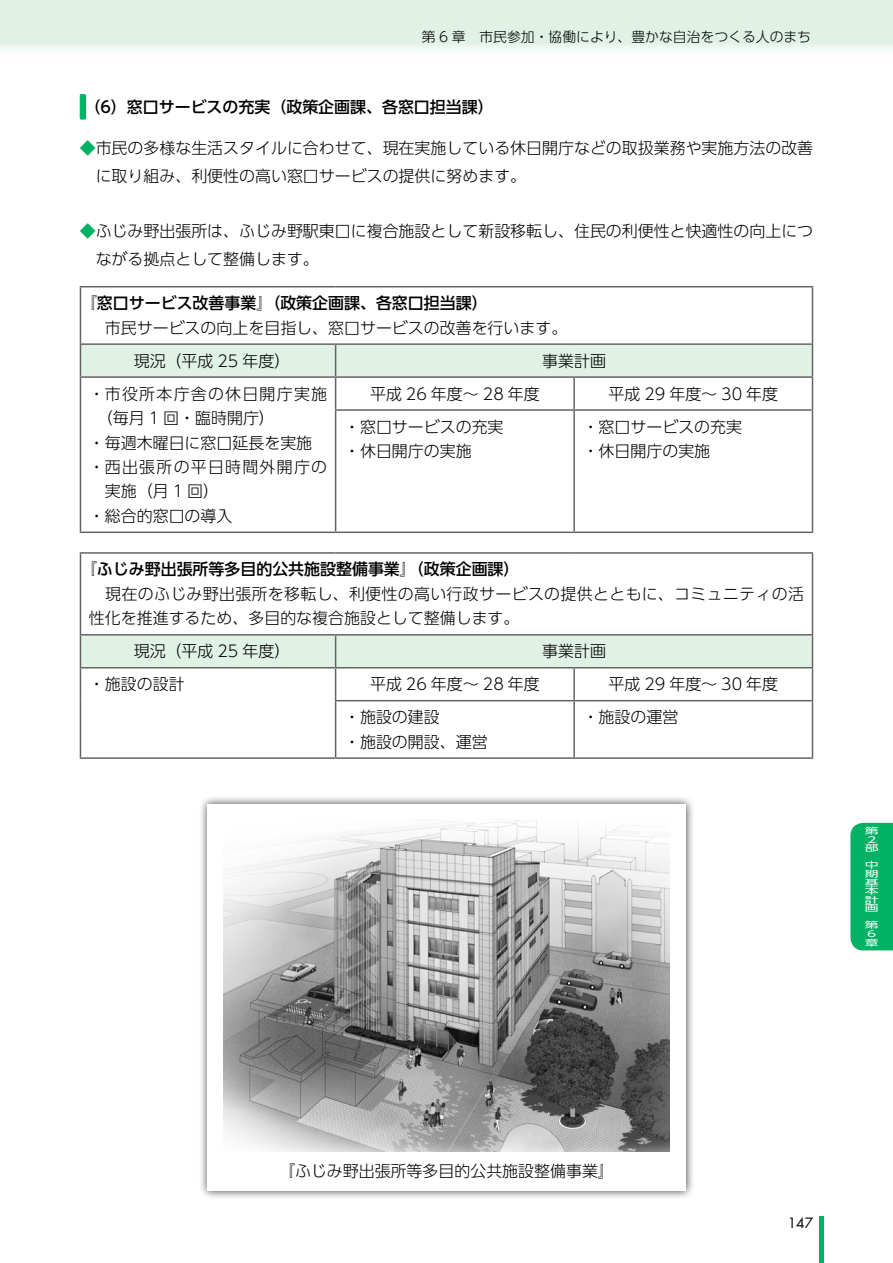
<style>
.page{position:relative;width:893px;height:1263px;background:#fff}
.page>*{position:absolute;margin:0;border:0;box-sizing:border-box;transform-origin:0 0}
.t1{font:300 15.9px/24.5px "UD Shin Go Pro";color:#000}
.t2{font:300 15.9px/24.5px "UD Shin Go Pro";letter-spacing:.02em;color:#000}
.t3{font:300 15.9px "UD Shin Go Pro";letter-spacing:.08em;color:#000}
.t4{font:500 15.9px "UD Shin Go Pro";color:#000}
.t5{font:300 13.8px "UD Shin Go Pro";color:#000}
.t6{font:13.8px "Futura";color:#000}
.t7{font:8.55px/8.6px "UD Shin Go Pro";color:#fff;scale:1.61 1}
.s1{color:#00b263}
.s2{font-weight:500}
</style>
<div class="page">
<div style="left:0;top:0;width:893px;height:60px;background:linear-gradient(to bottom,#d8efdf,#f3faf5)"></div>
<hr style="left:820px;top:1216px;width:4px;height:47px;background:#00b263">
<div style="left:850px;top:823px;width:43px;height:127px;background:#00b263"></div>
<div style="left:80px;top:94px;width:6px;height:26px;background:#00b263;border-radius:2px"></div>
<div style="left:81px;top:345px;width:731px;height:31px;background:#e0f2e6"></div>
<hr style="left:80px;top:286px;width:256px;height:1px;background:#636363">
<hr style="left:80px;top:287px;width:1px;height:56px;background:#636363">
<hr style="left:336px;top:286px;width:238px;height:1px;background:#636363">
<hr style="left:574px;top:286px;width:239px;height:1px;background:#636363">
<hr style="left:812px;top:287px;width:1px;height:56px;background:#636363">
<hr style="left:80px;top:343px;width:256px;height:2px;background:#636363">
<hr style="left:80px;top:345px;width:1px;height:31px;background:#636363">
<hr style="left:336px;top:343px;width:238px;height:2px;background:#636363">
<hr style="left:335px;top:345px;width:1px;height:31px;background:#636363">
<hr style="left:574px;top:343px;width:239px;height:2px;background:#636363">
<hr style="left:812px;top:345px;width:1px;height:31px;background:#636363">
<hr style="left:80px;top:376px;width:256px;height:2px;background:#636363">
<hr style="left:80px;top:378px;width:1px;height:32px;background:#636363">
<hr style="left:80px;top:410px;width:1px;height:121px;background:#636363">
<hr style="left:80px;top:531px;width:256px;height:2px;background:#636363">
<hr style="left:336px;top:376px;width:238px;height:2px;background:#636363">
<hr style="left:335px;top:378px;width:1px;height:31px;background:#636363">
<hr style="left:574px;top:376px;width:239px;height:2px;background:#636363">
<hr style="left:573px;top:378px;width:2px;height:31px;background:#636363">
<hr style="left:812px;top:378px;width:1px;height:31px;background:#636363">
<hr style="left:335px;top:409px;width:239px;height:2px;background:#636363">
<hr style="left:335px;top:411px;width:1px;height:120px;background:#636363">
<hr style="left:574px;top:409px;width:239px;height:2px;background:#636363">
<hr style="left:573px;top:411px;width:2px;height:120px;background:#636363">
<hr style="left:812px;top:411px;width:1px;height:120px;background:#636363">
<hr style="left:336px;top:531px;width:238px;height:2px;background:#636363">
<hr style="left:574px;top:531px;width:239px;height:2px;background:#636363">
<div style="left:81px;top:635px;width:731px;height:32px;background:#e0f2e6"></div>
<hr style="left:80px;top:552px;width:256px;height:2px;background:#636363">
<hr style="left:80px;top:554px;width:1px;height:80px;background:#636363">
<hr style="left:336px;top:552px;width:238px;height:2px;background:#636363">
<hr style="left:574px;top:552px;width:239px;height:2px;background:#636363">
<hr style="left:812px;top:554px;width:1px;height:80px;background:#636363">
<hr style="left:80px;top:634px;width:256px;height:1px;background:#636363">
<hr style="left:80px;top:635px;width:1px;height:32px;background:#636363">
<hr style="left:336px;top:634px;width:238px;height:1px;background:#636363">
<hr style="left:335px;top:635px;width:1px;height:32px;background:#636363">
<hr style="left:574px;top:634px;width:239px;height:1px;background:#636363">
<hr style="left:812px;top:635px;width:1px;height:32px;background:#636363">
<hr style="left:80px;top:667px;width:256px;height:1px;background:#636363">
<hr style="left:80px;top:668px;width:1px;height:33px;background:#636363">
<hr style="left:80px;top:701px;width:1px;height:56px;background:#636363">
<hr style="left:80px;top:757px;width:256px;height:2px;background:#636363">
<hr style="left:336px;top:667px;width:238px;height:1px;background:#636363">
<hr style="left:335px;top:668px;width:1px;height:32px;background:#636363">
<hr style="left:574px;top:667px;width:239px;height:1px;background:#636363">
<hr style="left:573px;top:668px;width:2px;height:32px;background:#636363">
<hr style="left:812px;top:668px;width:1px;height:32px;background:#636363">
<hr style="left:335px;top:700px;width:239px;height:1px;background:#636363">
<hr style="left:335px;top:701px;width:1px;height:56px;background:#636363">
<hr style="left:574px;top:700px;width:239px;height:1px;background:#636363">
<hr style="left:573px;top:701px;width:2px;height:56px;background:#636363">
<hr style="left:812px;top:701px;width:1px;height:56px;background:#636363">
<hr style="left:336px;top:757px;width:238px;height:2px;background:#636363">
<hr style="left:574px;top:757px;width:239px;height:2px;background:#636363">
<div style="left:198px;top:794px;width:497px;height:406px;background:#000;opacity:.75"></div>
<div style="left:207px;top:804px;width:479px;height:387px;background:#fff"></div>
<img style="left:223px;top:820px;width:447px;height:331px">
<p class="t5" style="left:422px;top:26px;width:391px">第 6 章　市民参加・協働により、豊かな自治をつくる人のまち</p>
<p class="t4" style="left:85px;top:94px;width:411px">（6）窓口サービスの充実（政策企画課、各窓口担当課）</p>
<p class="t1" style="left:96px;top:134px;width:719px;line-height:27.6px;text-indent:-16px"><span class="s1">◆</span>市民の多様な生活スタイルに合わせて、現在実施している休日開庁などの取扱業務や実施方法の改善に取り組み、利便性の高い窓口サービスの提供に努めます。</p>
<p class="t1" style="left:96px;top:217px;width:719px;line-height:27.6px;text-indent:-16px"><span class="s1">◆</span>ふじみ野出張所は、ふじみ野駅東口に複合施設として新設移転し、住民の利便性と快適性の向上につながる拠点として整備します。</p>
<p class="t1" style="left:89px;top:290px;width:480px;text-indent:-8px"><span class="s2">『窓口サービス改善事業』（政策企画課、各窓口担当課）<br></span>　市民サービスの向上を目指し、窓口サービスの改善を行います。</p>
<p class="t1" style="left:134px;top:348px;width:158px">現況（平成 25 年度）</p>
<p class="t1" style="left:542px;top:348px;width:65px">事業計画</p>
<p class="t3" style="left:89px;top:381px;width:240px">・市役所本庁舎の休日開庁実施</p>
<p class="t1" style="left:97px;top:405px;width:179px">（毎月 1 回・臨時開庁）</p>
<p class="t1" style="left:89px;top:430px;width:225px">・毎週木曜日に窓口延長を実施</p>
<p class="t3" style="left:89px;top:454px;width:240px">・西出張所の平日時間外開庁の</p>
<p class="t1" style="left:105px;top:479px;width:116px">実施（月 1 回）</p>
<p class="t1" style="left:89px;top:503px;width:145px">・総合的窓口の導入</p>
<p class="t1" style="left:370px;top:381px;width:171px">平成 26 年度〜 28 年度</p>
<p class="t1" style="left:608px;top:381px;width:171px">平成 29 年度〜 30 年度</p>
<p class="t1" style="left:344px;top:414px;width:161px">・窓口サービスの充実・休日開庁の実施</p>
<p class="t1" style="left:583px;top:414px;width:161px">・窓口サービスの充実・休日開庁の実施</p>
<p class="t2" style="left:89px;top:557px;width:716px;text-indent:-8px"><span class="s2">『ふじみ野出張所等多目的公共施設整備事業』（政策企画課）<br></span>　現在のふじみ野出張所を移転し、利便性の高い行政サービスの提供とともに、コミュニティの活性化を推進するため、多目的な複合施設として整備します。</p>
<p class="t1" style="left:134px;top:638px;width:158px">現況（平成 25 年度）</p>
<p class="t1" style="left:542px;top:638px;width:65px">事業計画</p>
<p class="t1" style="left:89px;top:671px;width:97px">・施設の設計</p>
<p class="t1" style="left:370px;top:671px;width:171px">平成 26 年度〜 28 年度</p>
<p class="t1" style="left:608px;top:671px;width:171px">平成 29 年度〜 30 年度</p>
<p class="t1" style="left:344px;top:704px;width:145px">・施設の建設<br>・施設の開設、運営</p>
<p class="t1" style="left:583px;top:704px;width:97px">・施設の運営</p>
<p class="t7" style="left:865px;top:826px;width:10px">第<br>２部</p>
<p class="t7" style="left:865px;top:861px;width:10px;text-align:justify">中期基本計画</p>
<p class="t7" style="left:865px;top:921px;width:10px">第<br>６章</p>
<p class="t1" style="left:279px;top:1158px;width:336px">『ふじみ野出張所等多目的公共施設整備事業』</p>
<p class="t6" style="left:788px;top:1214px;width:27px">147</p>
</div>
